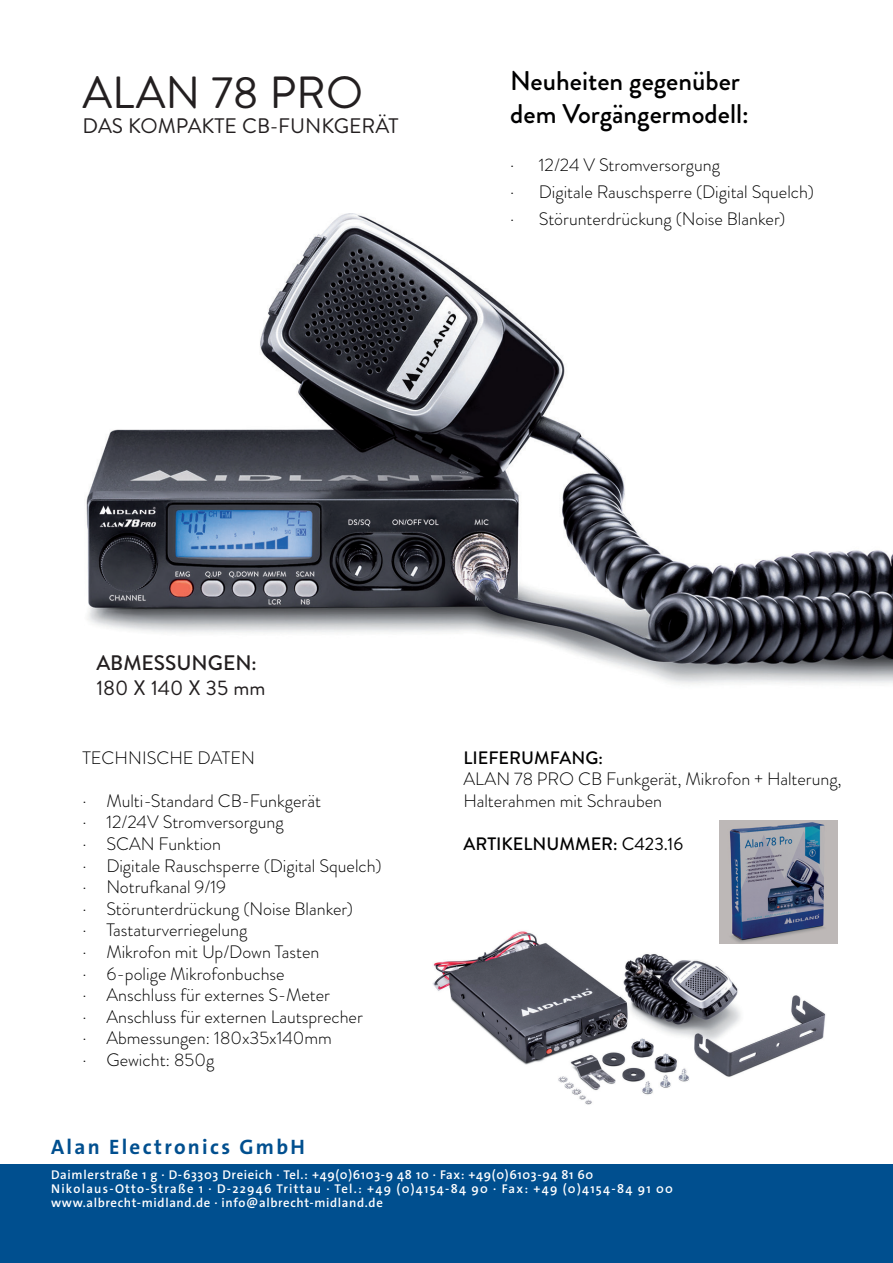
<style>
.page{position:relative;width:893px;height:1263px;background:#fff}
.page>*{position:absolute;margin:0;border:0;box-sizing:border-box;transform-origin:0 0}
.t1{font:45px "Brandon Grotesque";color:#231f20}
.t2{font:500 27px/32.4px "Brandon Grotesque";color:#000001}
.t3{font:21px "Brandon Grotesque";color:#231f20}
.t4{font:700 21px "The Sans Os F";letter-spacing:.11em;color:#004f8f}
.t5{font:500 21px "Brandon Grotesque";color:#231f20}
.t6{font:300 18px/21.6px "Brandon Grotesque";color:#000001}
.t7{font:500 18px "Brandon Grotesque";color:#000001}
.t8{font:600 12.75px/14.2px "The Sans Os F";letter-spacing:.05em;color:#fff}
.s1{font-weight:400}
</style>
<div class="page">
<img style="left:432px;top:896px;width:406px;height:209px">
<img style="left:719px;top:821px;width:118px;height:122px">
<div style="left:0;top:1164px;width:893px;height:99px;background:#004f8f"></div>
<img style="left:86px;top:213px;width:807px;height:471px">
<h1 class="t1" style="left:82px;top:61px;width:282px">ALAN 78 PRO</h1>
<p class="t3" style="left:82px;top:111px;width:318px">DAS KOMPAKTE CB-FUNKGERÄT</p>
<h2 class="t2" style="left:510px;top:65px;width:240px">Neuheiten gegenüber dem Vorgängermodell:</h2>
<p class="t6" style="left:510px;top:152px;width:305px;line-height:27px">· 12/24 V Stromversorgung<br>· Digitale Rauschsperre (Digital Squelch) · Störunterdrückung (Noise Blanker)</p>
<p class="t5" style="left:96px;top:648px;width:162px">ABMESSUNGEN:</p>
<p class="t3" style="left:96px;top:673px;width:171px">180 X 140 X 35 mm</p>
<p class="t6" style="left:82px;top:747px;width:174px">TECHNISCHE DATEN</p>
<p class="t6" style="left:82px;top:790px;width:301px">· Multi-Standard CB-Funkgerät<br>· 12/24V Stromversorgung<br>· SCAN Funktion<br>· Digitale Rauschsperre (Digital Squelch) · Notrufkanal 9/19<br>· Störunterdrückung (Noise Blanker)<br>· Tastaturverriegelung<br>· Mikrofon mit Up/Down Tasten<br>· 6-polige Mikrofonbuchse<br>· Anschluss für externes S-Meter<br>· Anschluss für externen Lautsprecher<br>· Abmessungen: 180x35x140mm<br>· Gewicht: 850g</p>
<p class="t7" style="left:463px;top:745px;width:141px">LIEFERUMFANG:</p>
<p class="t6" style="left:463px;top:768px;width:380px">ALAN 78 PRO CB Funkgerät, Mikrofon + Halterung,<br>Halterahmen mit Schrauben</p>
<p class="t7" style="left:463px;top:831px;width:221px">ARTIKELNUMMER: <span class="s1">C423.16</span></p>
<p class="t4" style="left:51px;top:1133px;width:255px">Alan Electronics GmbH</p>
<p class="t8" style="left:51px;top:1167px;width:623px">Daimlerstraße 1 g · D-63303 Dreieich · Tel.: +49(0)6103-9 48 10 · Fax: +49(0)6103-94 81 60<br>Nikolaus-Otto-Straße 1 · D-22946 Trittau · Tel.: +49 (0)4154-84 90 · Fax: +49 (0)4154-84 91 00 www.albrecht-midland.de · info@albrecht-midland.de</p>
</div>
